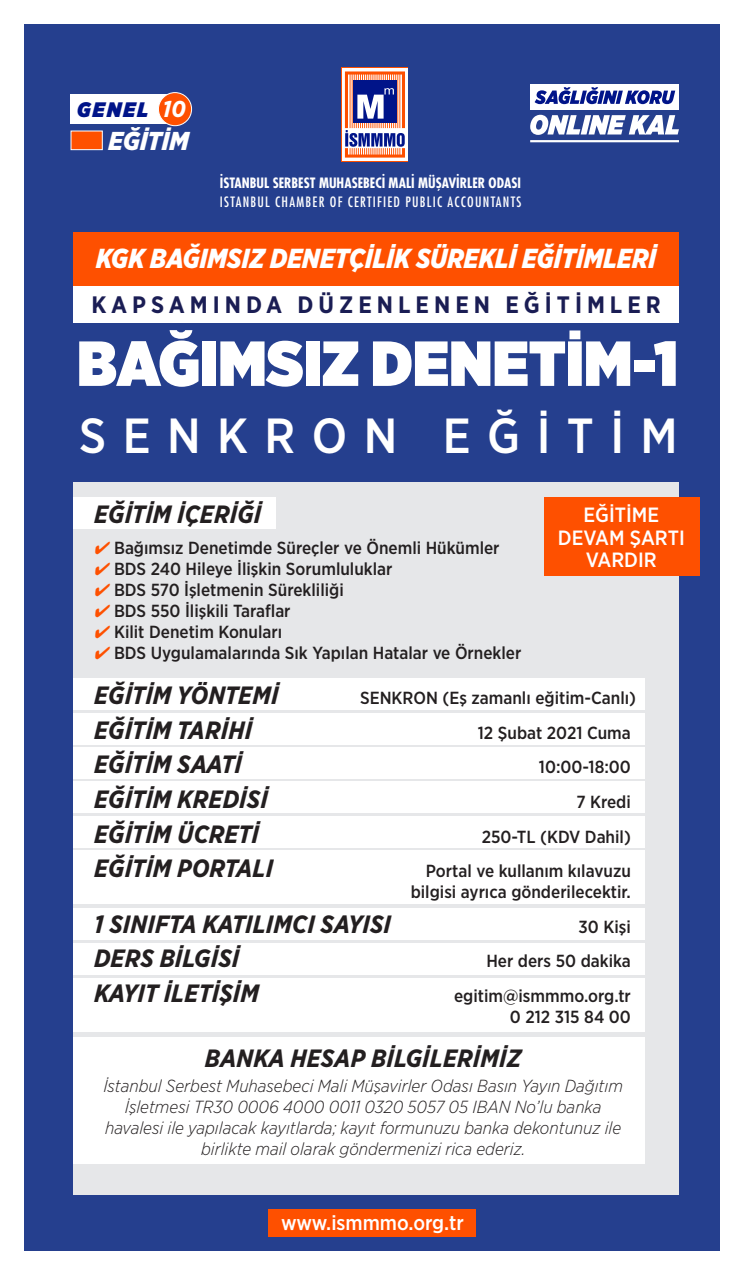
<style>
.page{position:relative;width:745px;height:1276px;background:#fff}
.page>*{position:absolute;margin:0;border:0;box-sizing:border-box;transform-origin:0 0}
.t1{font:900 63.5px "Gotham Narrow";color:#fff}
.t2{font:500 49.25px "Gotham Narrow";letter-spacing:.335em;color:#fff}
.t3{font:italic 900 27.5px "Gotham Narrow";color:#fff;scale:.95 1}
.t4{font:italic 900 25.88px "Gotham Narrow";color:#fff}
.t5{font:italic 700 25px "Gotham Narrow";color:#231f20}
.ara_kapak{font:700 23.75px "Gotham Narrow";letter-spacing:.21em;color:#1a1d54}
.t6{font:italic 700 23px "Gotham Narrow";color:#fff}
.t7{font:italic 900 21px "Gotham Narrow";letter-spacing:.1em;color:#001489}
.denemesinavi{font:500 20.62px/22.5px "Gotham Narrow";color:#fff;text-align:center}
.t8{font:500 17.5px/21px "Gotham Narrow";color:#231f20;text-align:right}
.t9{font:italic 300 17.5px/21px "Gotham Narrow";color:#231f20;text-align:center}
.t10{font:700 condensed 13.88px "Futura Std";color:#fff}
.t11{font:condensed 13.88px "Futura Std";letter-spacing:.09em;color:#fff}
.s1{color:#fe5000}
</style>
<div class="page">
<div style="left:25px;top:25px;width:694px;height:1226px;background:#253f8e"></div>
<div style="left:73px;top:286px;width:605px;height:37px;background:#fff"></div>
<svg style="left:341px;top:67px;width:67px;height:95px"></svg>
<div style="left:342px;top:68px;width:65px;height:93px;background:#fff"></div>
<svg style="left:345px;top:71px;width:60px;height:87px"></svg>
<div style="left:530px;top:84px;width:148px;height:26px;background:#fff"></div>
<svg style="left:534px;top:87px;width:140px;height:17px"></svg>
<svg style="left:530px;top:115px;width:148px;height:20px"></svg>
<hr style="left:530px;top:140px;width:148px;height:2px;background:#fff">
<div style="left:71px;top:94px;width:104px;height:29px;background:#fff"></div>
<div style="left:158px;top:93px;width:33px;height:33px;background:#fe5000;border-radius:50%"></div>
<div style="left:158px;top:92px;width:34px;height:34px;border:1px solid #fff;border-radius:50%"></div>
<div style="left:71px;top:131px;width:32px;height:19px;background:#fe5000;border:1px solid #fff"></div>
<div style="left:73px;top:232px;width:605px;height:54px;background:#fe5000"></div>
<div style="left:73px;top:482px;width:605px;height:712px;background:#e6e7e9"></div>
<div style="left:268px;top:1209px;width:208px;height:28px;background:#fe5000"></div>
<div style="left:544px;top:497px;width:155px;height:78px;background:#fe5000"></div>
<div style="left:73px;top:1037px;width:571px;height:126px;background:#fff"></div>
<div style="left:73px;top:497px;width:203px;height:31px;background:#fff"></div>
<div style="left:73px;top:678px;width:571px;height:31px;background:#fff"></div>
<div style="left:73px;top:713px;width:571px;height:31px;background:#fff"></div>
<div style="left:73px;top:747px;width:571px;height:31px;background:#fff"></div>
<div style="left:73px;top:781px;width:571px;height:31px;background:#fff"></div>
<div style="left:73px;top:816px;width:571px;height:31px;background:#fff"></div>
<div style="left:73px;top:908px;width:571px;height:31px;background:#fff"></div>
<div style="left:73px;top:943px;width:571px;height:31px;background:#fff"></div>
<div style="left:73px;top:850px;width:571px;height:54px;background:#fff"></div>
<div style="left:73px;top:978px;width:571px;height:54px;background:#fff"></div>
<p class="t7" style="left:77px;top:95px;width:73px">GENEL</p>
<p class="t6" style="left:162px;top:94px;width:25px">10</p>
<p class="t4" style="left:108px;top:124px;width:82px">EĞİTİM</p>
<p class="t10" style="left:220px;top:173px;width:302px">İSTANBUL SERBEST MUHASEBECİ MALİ MÜŞAVİRLER ODASI</p>
<p class="t11" style="left:220px;top:192px;width:303px">ISTANBUL CHAMBER OF CERTIFIED PUBLIC ACCOUNTANTS</p>
<p class="t3" style="left:96px;top:240px;width:590px">KGK BAĞIMSIZ DENETÇİLİK SÜREKLİ EĞİTİMLERİ</p>
<p class="ara_kapak" style="left:91px;top:290px;width:570px">KAPSAMINDA DÜZENLENEN EĞİTİMLER</p>
<p class="t1" style="left:77px;top:320px;width:602px">BAĞIMSIZ DENETİM-1</p>
<p class="t2" style="left:79px;top:404px;width:599px">SENKRON EĞİTİM</p>
<p class="t5" style="left:94px;top:497px;width:169px">EĞİTİM İÇERİĞİ</p>
<p class="t8" style="left:94px;top:537px;width:407px"><span class="s1">✔</span> Bağımsız Denetimde Süreçler ve Önemli Hükümler</p>
<p class="t8" style="left:94px;top:558px;width:300px"><span class="s1">✔</span> BDS 240 Hileye İlişkin Sorumluluklar</p>
<p class="t8" style="left:94px;top:579px;width:251px"><span class="s1">✔</span> BDS 570 İşletmenin Sürekliliği</p>
<p class="t8" style="left:94px;top:600px;width:198px"><span class="s1">✔</span> BDS 550 İlişkili Taraflar</p>
<p class="t8" style="left:94px;top:621px;width:189px"><span class="s1">✔</span> Kilit Denetim Konuları</p>
<p class="t8" style="left:94px;top:642px;width:428px"><span class="s1">✔</span> BDS Uygulamalarında Sık Yapılan Hatalar ve Örnekler</p>
<p class="t5" style="left:94px;top:679px;width:186px">EĞİTİM YÖNTEMİ</p>
<p class="t8" style="left:360px;top:687px;width:277px">SENKRON (Eş zamanlı eğitim-Canlı)</p>
<p class="t5" style="left:94px;top:714px;width:160px">EĞİTİM TARİHİ</p>
<p class="t8" style="left:477px;top:722px;width:154px">12 Şubat 2021 Cuma</p>
<p class="t5" style="left:94px;top:748px;width:149px">EĞİTİM SAATİ</p>
<p class="t8" style="left:538px;top:756px;width:93px">10:00-18:00</p>
<p class="t5" style="left:94px;top:783px;width:175px">EĞİTİM KREDİSİ</p>
<p class="t8" style="left:576px;top:791px;width:56px">7 Kredi</p>
<p class="t5" style="left:94px;top:817px;width:167px">EĞİTİM ÜCRETİ</p>
<p class="t8" style="left:481px;top:825px;width:150px">250-TL (KDV Dahil)</p>
<p class="t5" style="left:94px;top:852px;width:181px">EĞİTİM PORTALI</p>
<p class="t8" style="left:410px;top:860px;width:221px">Portal ve kullanım kılavuzu bilgisi ayrıca gönderilecektir.</p>
<p class="t5" style="left:94px;top:908px;width:298px">1 SINIFTA KATILIMCI SAYISI</p>
<p class="t8" style="left:578px;top:916px;width:54px">30 Kişi</p>
<p class="t5" style="left:94px;top:942px;width:147px">DERS BİLGİSİ</p>
<p class="t8" style="left:486px;top:950px;width:146px">Her ders 50 dakika</p>
<p class="t5" style="left:94px;top:977px;width:167px">KAYIT İLETİŞİM</p>
<p class="t8" style="left:454px;top:985px;width:178px">egitim@ismmmo.org.tr<br>0 212 315 84 00</p>
<p class="denemesinavi" style="left:583px;top:503px;width:77px">EĞİTİME</p>
<p class="denemesinavi" style="left:557px;top:526px;width:128px">DEVAM ŞARTI<br>VARDIR</p>
<p class="t5" style="left:205px;top:1042px;width:318px">BANKA HESAP BİLGİLERİMİZ</p>
<p class="t9" style="left:103px;top:1075px;width:520px">İstanbul Serbest Muhasebeci Mali Müşavirler Odası Basın Yayın Dağıtım İşletmesi TR30 0006 4000 0011 0320 5057 05 IBAN No’lu banka havalesi ile yapılacak kayıtlarda; kayıt formunuzu banka dekontunuz ile birlikte mail olarak göndermenizi rica ederiz.</p>
<p class="denemesinavi" style="left:281px;top:1211px;width:184px">www.ismmmo.org.tr</p>
</div>
